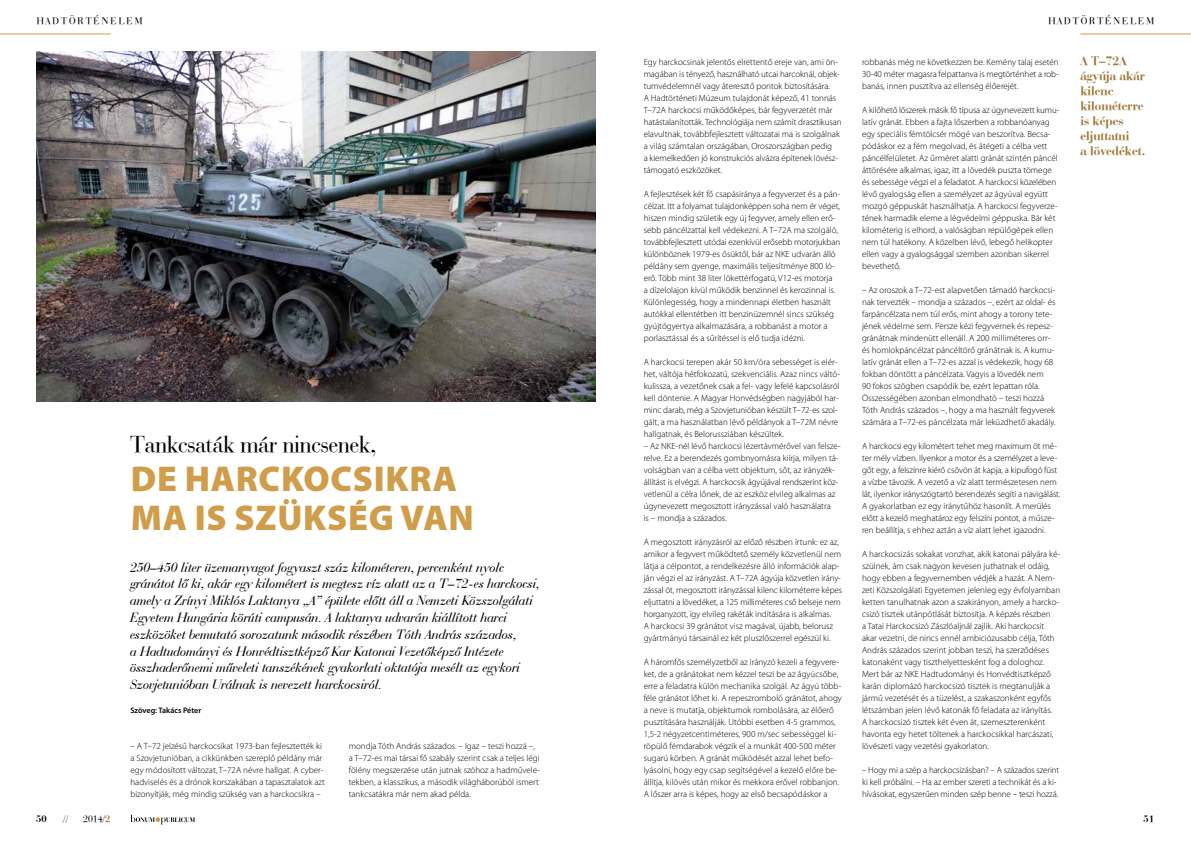
<style>
.page{position:relative;width:1191px;height:842px;background:#fff}
.page>*{position:absolute;margin:0;border:0;box-sizing:border-box;transform-origin:0 0}
.t1{font:900 36px/39px "Myriad Pro";letter-spacing:.02em;color:#d09d4a}
.t2{font:24px "Bauer Bodoni HU Normal";color:#000}
.t3{font:14px/16.8px "Bauer Bodoni HU Italic";color:#000}
.t4{font:13px/15px "Bauer Bodoni HU Bold";color:#9e7939}
.t5{font:10px "Bauer Bodoni HU Normal";letter-spacing:.2em;color:#000}
.t6{font:10px "Bauer Bodoni HU Bold";color:#000}
.t7{font:300 9px/12px "Myriad Pro";color:#000}
.t8{font:600 8px "Myriad Pro";color:#000}
.s1{font-family:"Bauer Bodoni HU Bold"}
.s2{font-family:"Bauer Bodoni HU Bold";color:#9e7939}
</style>
<div class="page">
<svg style="left:130px;top:814px;width:65px;height:10px"></svg>
<hr style="left:0;top:34px;width:111px;height:1px;background:#d09d4a">
<hr style="left:1080px;top:34px;width:111px;height:1px;background:#d09d4a">
<img style="left:37px;top:51px;width:558px;height:350px">
<p class="t5" style="left:37px;top:15px;width:107px">had történ elem</p>
<p class="t5" style="left:1048px;top:15px;width:107px">had történ elem</p>
<p class="t2" style="left:130px;top:429px;width:247px">Tankcsaták már nincsenek,</p>
<p class="t1" style="left:131px;top:459px;width:344px">DE HARCKOCSIKRA<br>MA IS SZÜKSÉG VAN</p>
<p class="t3" style="left:130px;top:558px;width:411px">250–450 liter üzemanyagot fogyaszt száz kilométeren, percenként nyolc gránátot lő ki, akár egy kilométert is megtesz víz alatt az a T–72-es harckocsi, amely a Zrínyi Miklós Laktanya „A” épülete előtt áll a Nemzeti Közszolgálati Egyetem Hungária körúti campusán. A laktanya udvarán kiállított harci eszközöket bemutató sorozatunk második részében Tóth András százados,<br>a Hadtudományi és Honvédtisztképző Kar Katonai Vezetőképző Intézete összhaderőnemi műveleti tanszékének gyakorlati oktatója mesélt az egykori Szovjetunióban Urálnak is nevezett harckocsiról.</p>
<p class="t8" style="left:130px;top:705px;width:72px">Szöveg: Takács Péter</p>
<p class="t7" style="left:130px;top:740px;width:196px">– A T–72 jelzésű harckocsikat 1973-ban fejlesztették ki a Szovjetunióban, a cikkünkben szereplő példány már egy módosított változat, T–72A névre hallgat. A cyber&shy;hadviselés és a drónok korszakában a tapasztalatok azt bizonyítják, még mindig szükség van a harckocsikra –</p>
<p class="t7" style="left:349px;top:740px;width:192px">mondja Tóth András százados. – Igaz – teszi hozzá –, a T–72-es mai társai fő szabály szerint csak a teljes légi fölény megszerzése után jutnak szóhoz a hadművele&shy;tekben, a klasszikus, a második világháborúból ismert tankcsatákra már nem akad példa.</p>
<p class="t7" style="left:643px;top:56px;width:199px">Egy harckocsinak jelentős elrettentő ereje van, ami ön&shy;magában is tényező, használható utcai harcoknál, objek&shy;tumvédelemnél vagy áteresztő pontok biztosítására.<br>A Hadtörténeti Múzeum tulajdonát képező, 41 tonnás T–72A harckocsi működőképes, bár fegyverzetét már hatástalanították. Technológiája nem számít drasztikusan elavultnak, továbbfejlesztett változatai ma is szolgálnak a világ számtalan országában, Oroszországban pedig<br>a kiemelkedően jó konstrukciós alvázra építenek lövész&shy;támogató eszközöket.</p>
<p class="t7" style="left:643px;top:188px;width:198px">A fejlesztések két fő csapásiránya a fegyverzet és a pán&shy;célzat. Itt a folyamat tulajdonképpen soha nem ér véget, hiszen mindig születik egy új fegyver, amely ellen erő&shy;sebb páncélzattal kell védekezni. A T–72A ma szolgáló, továbbfejlesztett utódai ezenkívül erősebb motorjukban különböznek 1979-es ősüktől, bár az NKE udvarán álló példány sem gyenge, maximális teljesítménye 800 ló&shy;erő. Több mint 38 liter lökettérfogatú, V12-es motorja<br>a dízelolajon kívül működik benzinnel és kerozinnal is.<br>Különlegesség, hogy a mindennapi életben használt autókkal ellentétben itt benzinüzemnél sincs szükség gyújtógyertya alkalmazására, a robbanást a motor a porlasztással és a sűrítéssel is elő tudja idézni.</p>
<p class="t7" style="left:643px;top:356px;width:197px">A harckocsi terepen akár 50 km/óra sebességet is elér&shy;het, váltója hétfokozatú, szekvenciális. Azaz nincs váltó&shy;kulissza, a vezetőnek csak a fel- vagy lefelé kapcsolásról kell döntenie. A Magyar Honvédségben nagyjából har&shy;minc darab, még a Szovjetunióban készült T–72-es szol&shy;gált, a ma használatban lévő példányok a T–72M névre hallgatnak, és Belorussziában készültek.</p>
<p class="t7" style="left:643px;top:440px;width:199px">– Az NKE-nél lévő harckocsi lézertávmérővel van felsze&shy;relve. Ez a berendezés gombnyomásra kiírja, milyen tá&shy;volságban van a célba vett objektum, sőt, az irányzék&shy;állítást is elvégzi. A harckocsik ágyújával rendszerint köz&shy;vetlenül a célra lőnek, de az eszköz elvileg alkalmas az úgynevezett megosztott irányzással való használatra<br>is – mondja a százados.</p>
<p class="t7" style="left:643px;top:536px;width:200px">A megosztott irányzásról az előző részben írtunk: ez az, amikor a fegyvert működtető személy közvetlenül nem látja a célpontot, a rendelkezésre álló információk alap&shy;ján végzi el az irányzást. A T–72A ágyúja közvetlen irány&shy;zással öt, megosztott irányzással kilenc kilométerre képes eljuttatni a lövedéket, a 125 milliméteres cső belseje nem horganyzott, így elvileg rakéták indítására is alkalmas.<br>A harckocsi 39 gránátot visz magával, újabb, belorusz gyártmányú társainál ez két pluszlőszerrel egészül ki.</p>
<p class="t7" style="left:643px;top:656px;width:200px">A háromfős személyzetből az irányzó kezeli a fegyvere&shy;ket, de a gránátokat nem kézzel teszi be az ágyúcsőbe, erre a feladatra külön mechanika szolgál. Az ágyú több&shy;féle gránátot lőhet ki. A repeszromboló gránátot, ahogy a neve is mutatja, objektumok rombolására, az élőerő pusztítására használják. Utóbbi esetben 4-5 grammos, 1,5-2 négyzetcentiméteres, 900 m/sec sebességgel ki&shy;röpülő fémdarabok végzik el a munkát 400-500 méter sugarú körben. A gránát működését azzal lehet befo&shy;lyásolni, hogy egy csap segítségével a kezelő előre be&shy;állítja, kilövés után mikor és mekkora erővel robbanjon.<br>A lőszer arra is képes, hogy az első becsapódáskor a</p>
<p class="t7" style="left:862px;top:56px;width:198px;text-align:justify">robbanás még ne következzen be. Kemény talaj esetén 30-40 méter magasra felpattanva is megtörténhet a rob&shy;banás, innen pusztítva az ellenség élőerejét.</p>
<p class="t7" style="left:862px;top:104px;width:199px">A kilőhető lőszerek másik fő típusa az úgynevezett kumu&shy;latív gránát. Ebben a fajta lőszerben a robbanóanyag egy speciális fémtölcsér mögé van beszorítva. Becsa&shy;pódáskor ez a fém megolvad, és átégeti a célba vett páncélfelületet. Az űrméret alatti gránát szintén páncél áttörésére alkalmas, igaz, itt a lövedék puszta tömege és sebessége végzi el a feladatot. A harckocsi közelében lévő gyalogság ellen a személyzet az ágyúval együtt mozgó géppuskát használhatja. A harckocsi fegyverze&shy;tének harmadik eleme a légvédelmi géppuska. Bár két kilométerig is elhord, a valóságban repülőgépek ellen nem túl hatékony. A közelben lévő, lebegő helikopter ellen vagy a gyalogsággal szemben azonban sikerrel bevethető.</p>
<p class="t7" style="left:862px;top:284px;width:195px">– Az oroszok a T–72-est alapvetően támadó harckocsi&shy;nak tervezték – mondja a százados –, ezért az oldal- és farpáncélzata nem túl erős, mint ahogy a torony tete&shy;jének védelme sem. Persze kézi fegyvernek és repesz&shy;gránátnak mindenütt ellenáll. A 200 milliméteres orr&shy;és homlokpáncélzat páncéltörő gránátnak is. A kumu&shy;latív gránát ellen a T–72-es azzal is védekezik, hogy 68 fokban döntött a páncélzata. Vagyis a lövedék nem<br>90 fokos szögben csapódik be, ezért lepattan róla.<br>Összességében azonban elmondható – teszi hozzá Tóth András százados –, hogy a ma használt fegyverek számára a T–72-es páncélzata már leküzdhető akadály.</p>
<p class="t7" style="left:862px;top:440px;width:200px">A harckocsi egy kilométert tehet meg maximum öt mé&shy;ter mély vízben. Ilyenkor a motor és a személyzet a leve&shy;gőt egy, a felszínre kiérő csövön át kapja, a kipufogó füst a vízbe távozik. A vezető a víz alatt természetesen nem lát, ilyenkor irányszögtartó berendezés segíti a navigálást.<br>A gyakorlatban ez egy iránytűhöz hasonlít. A merülés előtt a kezelő meghatároz egy felszíni pontot, a műsze&shy;ren beállítja, s ehhez aztán a víz alatt lehet igazodni.</p>
<p class="t7" style="left:862px;top:548px;width:200px">A harckocsizás sokakat vonzhat, akik katonai pályára ké&shy;szülnek, ám csak nagyon kevesen juthatnak el odáig, hogy ebben a fegyvernemben védjék a hazát. A Nem&shy;zeti Közszolgálati Egyetemen jelenleg egy évfolyamban ketten tanulhatnak azon a szakirányon, amely a harcko&shy;csizó tisztek utánpótlását biztosítja. A képzés részben<br>a Tatai Harckocsizó Zászlóaljnál zajlik. Aki harckocsit akar vezetni, de nincs ennél ambiciózusabb célja, Tóth András százados szerint jobban teszi, ha szerződéses katonaként vagy tiszthelyettesként fog a dologhoz.<br>Mert bár az NKE Hadtudományi és Honvédtisztképző karán diplomázó harckocsizó tisztek is megtanulják a jármű vezetését és a tüzelést, a szakaszonként egyfős létszámban jelen lévő katonák fő feladata az irányítás.<br>A harckocsizó tisztek két éven át, szemeszterenként havonta egy hetet töltenek a harckocsikkal harcászati, lövészeti vagy vezetési gyakorlaton.</p>
<p class="t7" style="left:862px;top:764px;width:199px">– Hogy mi a szép a harckocsizásban? – A százados szerint ki kell próbálni. – Ha az ember szereti a technikát és a ki&shy;hívásokat, egyszerűen minden szép benne – teszi hozzá.</p>
<p class="t4" style="left:1080px;top:53px;width:66px">A T–72A ágyúja akár kilenc kilométerre is képes eljuttatni<br>a lövedéket.</p>
<p class="t6" style="left:36px;top:812px;width:12px">50</p>
<p class="t5" style="left:63px;top:812px;width:7px">//</p>
<p class="t5" style="left:83px;top:812px;width:29px">2014<span class="s1">/</span><span class="s2">2</span></p>
<p class="t6" style="left:1143px;top:812px;width:12px">51</p>
</div>
